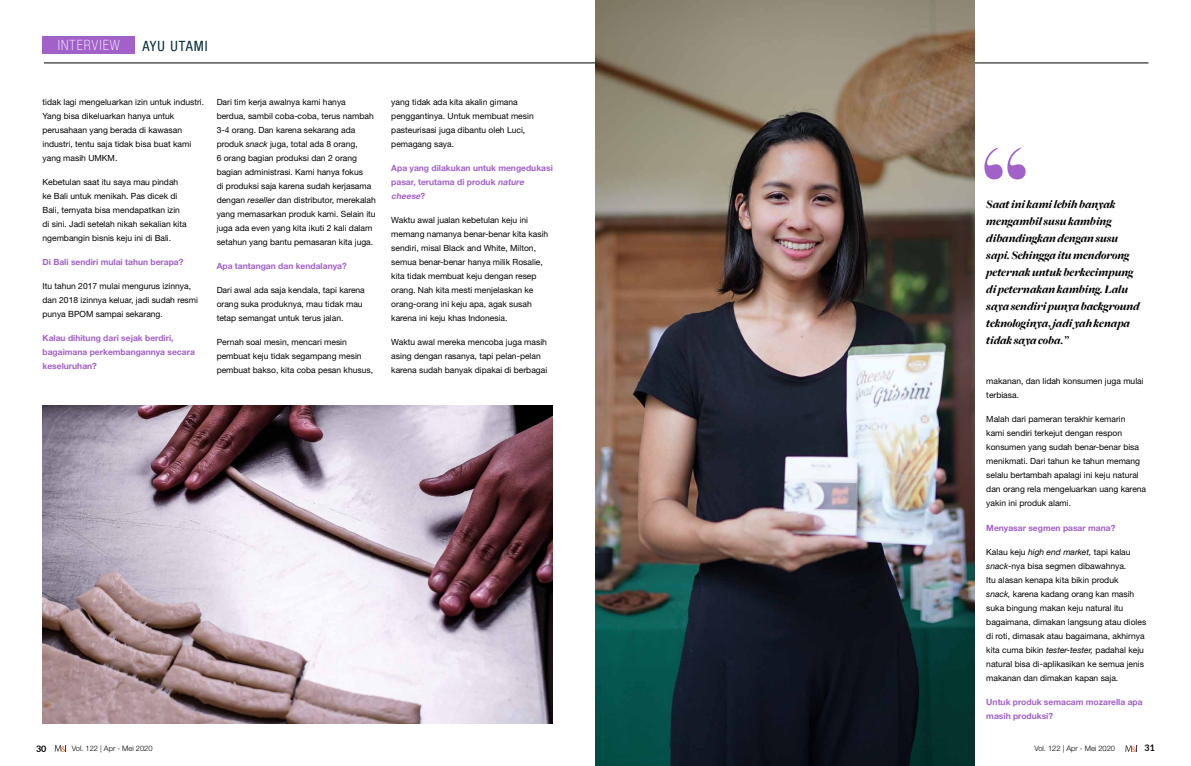
<style>
.page{position:relative;width:1191px;height:766px;background:#fff}
.page>*{position:absolute;margin:0;border:0;box-sizing:border-box;transform-origin:0 0}
.t1{font:110.5px "Red Velvet";color:#a260c9}
.t2{font:100 condensed 14.2px "Helvetica Neue LT Std";letter-spacing:.075em;color:#fff}
.t3{font:condensed 14.2px "Helvetica Neue LT Std";letter-spacing:.075em;color:#062e3a}
.t4{font:italic 900 12px/17px "Freight Big";color:#000}
.t5{font:700 9px "Lato";color:#000}
.t6{font:8.5px/14px "Helvetica Neue LT Std";color:#000}
.t7{font:700 8.5px/14px "Helvetica Neue LT Std";color:#a260c9}
.t8{font:300 7.5px "Helvetica Neue LT Std";color:#000}
.s1{font-style:italic}
</style>
<div class="page">
<svg style="left:55px;top:745px;width:12px;height:6px"></svg>
<svg style="left:1125px;top:745px;width:13px;height:6px"></svg>
<hr style="left:44px;top:63px;width:1104px;height:1px;background:#000">
<img style="left:43px;top:405px;width:510px;height:318px">
<img style="left:595px;top:0;width:379px;height:765px">
<div style="left:43px;top:36px;width:92px;height:17px;background:#a260c9"></div>
<h2 class="t2" style="left:58px;top:37px;width:55px">INTERVIEW</h2>
<h2 class="t3" style="left:142px;top:38px;width:67px">AYU UTAMI</h2>
<p class="t6" style="left:43px;top:95px;width:163px">tidak lagi mengeluarkan izin untuk industri.<br>Yang bisa dikeluarkan hanya untuk perusahaan yang berada di kawasan industri, tentu saja tidak bisa buat kami yang masih UMKM.</p>
<p class="t6" style="left:43px;top:175px;width:146px">Kebetulan saat itu saya mau pindah ke Bali untuk menikah. Pas dicek di Bali, ternyata bisa mendapatkan izin di sini. Jadi setelah nikah sekalian kita ngembangin bisnis keju ini di Bali.</p>
<p class="t7" style="left:43px;top:255px;width:142px">Di Bali sendiri mulai tahun berapa?</p>
<p class="t6" style="left:43px;top:279px;width:157px">Itu tahun 2017 mulai mengurus izinnya, dan 2018 izinnya keluar, jadi sudah resmi punya BPOM sampai sekarang.</p>
<p class="t7" style="left:43px;top:331px;width:154px">Kalau dihitung dari sejak berdiri, bagaimana perkembangannya secara keseluruhan?</p>
<p class="t6" style="left:217px;top:95px;width:161px">Dari tim kerja awalnya kami hanya berdua, sambil coba-coba, terus nambah 3-4 orang. Dan karena sekarang ada produk <span class="s1">snack</span> juga, total ada 8 orang,<br>6 orang bagian produksi dan 2 orang bagian administrasi. Kami hanya fokus<br>di produksi saja karena sudah kerjasama dengan <span class="s1">reseller</span> dan distributor, merekalah yang memasarkan produk kami. Selain itu juga ada even yang kita ikuti 2 kali dalam setahun yang bantu pemasaran kita juga.</p>
<p class="t7" style="left:217px;top:259px;width:132px">Apa tantangan dan kendalanya?</p>
<p class="t6" style="left:217px;top:283px;width:150px">Dari awal ada saja kendala, tapi karena orang suka produknya, mau tidak mau tetap semangat untuk terus jalan.</p>
<p class="t6" style="left:217px;top:335px;width:158px">Pernah soal mesin, mencari mesin pembuat keju tidak segampang mesin pembuat bakso, kita coba pesan khusus,</p>
<p class="t6" style="left:391px;top:95px;width:144px">yang tidak ada kita akalin gimana penggantinya. Untuk membuat mesin pasteurisasi juga dibantu oleh Luci, pemagang saya.</p>
<p class="t7" style="left:391px;top:161px;width:163px">Apa yang dilakukan untuk mengedukasi pasar, terutama di produk <span class="s1">nature cheese</span>?</p>
<p class="t6" style="left:391px;top:213px;width:159px">Waktu awal jualan kebetulan keju ini memang namanya benar-benar kita kasih sendiri, misal Black and White, Milton, semua benar-benar hanya milik Rosalie, kita tidak membuat keju dengan resep orang. Nah kita mesti menjelaskan ke orang-orang ini keju apa, agak susah karena ini keju khas Indonesia.</p>
<p class="t6" style="left:391px;top:335px;width:157px">Waktu awal mereka mencoba juga masih asing dengan rasanya, tapi pelan-pelan karena sudah banyak dipakai di berbagai</p>
<h1 class="t1" style="left:978px;top:121px;width:54px">“</h1>
<p class="t4" style="left:986px;top:196px;width:155px">Saat ini kami lebih banyak mengambil susu kambing dibandingkan dengan susu sapi. Sehingga itu mendorong peternak untuk berkecimpung di peternakan kambing. Lalu saya sendiri punya background teknologinya, jadi yah kenapa tidak saya coba.”</p>
<p class="t6" style="left:986px;top:374px;width:159px">makanan, dan lidah konsumen juga mulai terbiasa.</p>
<p class="t6" style="left:986px;top:412px;width:161px">Malah dari pameran terakhir kemarin<br>kami sendiri terkejut dengan respon konsumen yang sudah benar-benar bisa menikmati. Dari tahun ke tahun memang selalu bertambah apalagi ini keju natural dan orang rela mengeluarkan uang karena yakin ini produk alami.</p>
<p class="t7" style="left:986px;top:520px;width:131px">Menyasar segmen pasar mana?</p>
<p class="t6" style="left:986px;top:544px;width:161px">Kalau keju <span class="s1">high end market,</span> tapi kalau <span class="s1">snack</span>-nya bisa segmen dibawahnya.<br>Itu alasan kenapa kita bikin produk<br><span class="s1">snack,</span> karena kadang orang kan masih suka bingung makan keju natural itu bagaimana, dimakan langsung atau dioles di roti, dimasak atau bagaimana, akhirnya kita cuma bikin <span class="s1">tester-tester,</span> padahal keju natural bisa di-aplikasikan ke semua jenis makanan dan dimakan kapan saja.</p>
<p class="t7" style="left:986px;top:694px;width:158px">Untuk produk semacam mozarella apa masih produksi?</p>
<p class="t5" style="left:36px;top:741px;width:12px">30</p>
<p class="t8" style="left:72px;top:743px;width:82px">Vol. 122 | Apr - Mei 2020</p>
<p class="t8" style="left:1034px;top:743px;width:82px">Vol. 122 | Apr - Mei 2020</p>
<p class="t5" style="left:1144px;top:741px;width:12px">31</p>
</div>
